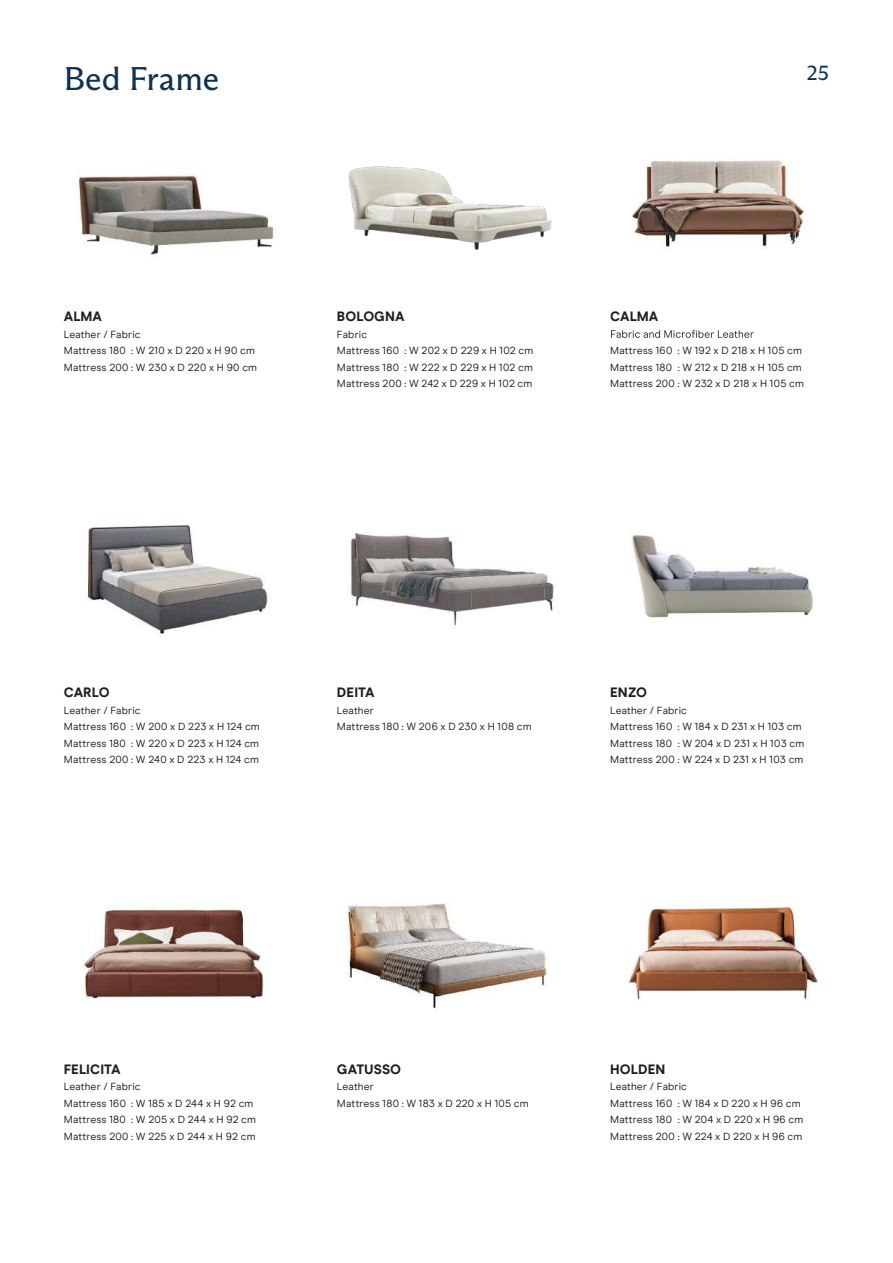
<style>
.page{position:relative;width:893px;height:1263px;background:#fff}
.page>*{position:absolute;margin:0;border:0;box-sizing:border-box;transform-origin:0 0}
.t1{font:33px "ABC Arizona Flare";color:#0c3254}
.t2{font:21px "ABC Arizona Flare";color:#0c3254}
.t3{font:800 13.5px "Modern Era";letter-spacing:.005em;color:#221d1e}
.t4{font:10.5px/16.5px "Modern Era";letter-spacing:.015em;color:#221d1e}
</style>
<div class="page">
<img style="left:83px;top:906px;width:181px;height:93px">
<img style="left:631px;top:533px;width:182px;height:86px">
<img style="left:87px;top:523px;width:181px;height:111px">
<img style="left:632px;top:159px;width:173px;height:89px">
<img style="left:348px;top:166px;width:204px;height:84px">
<img style="left:76px;top:173px;width:198px;height:85px">
<img style="left:350px;top:532px;width:204px;height:94px">
<img style="left:625px;top:905px;width:193px;height:98px">
<img style="left:346px;top:903px;width:209px;height:106px">
<svg style="left:611px;top:330px;width:143px;height:8px"></svg>
<h1 class="t1" style="left:64px;top:59px;width:157px">Bed Frame</h1>
<h2 class="t2" style="left:807px;top:61px;width:24px">25</h2>
<p class="t3" style="left:64px;top:308px;width:40px">ALMA</p>
<p class="t4" style="left:64px;top:326px;width:195px">Leather / Fabric<br>Mattress 180 : W 210 x D 220 x H 90 cm<br>Mattress 200 : W 230 x D 220 x H 90 cm</p>
<p class="t3" style="left:337px;top:308px;width:69px">BOLOGNA</p>
<p class="t4" style="left:337px;top:326px;width:198px">Fabric<br>Mattress 160 : W 202 x D 229 x H 102 cm<br>Mattress 180 : W 222 x D 229 x H 102 cm<br>Mattress 200 : W 242 x D 229 x H 102 cm</p>
<p class="t3" style="left:610px;top:308px;width:50px">CALMA</p>
<p class="t4" style="left:610px;top:342px;width:195px">Mattress 160 : W 192 x D 218 x H 105 cm<br>Mattress 180 : W 212 x D 218 x H 105 cm<br>Mattress 200 : W 232 x D 218 x H 105 cm</p>
<p class="t3" style="left:64px;top:684px;width:47px">CARLO</p>
<p class="t4" style="left:64px;top:702px;width:198px">Leather / Fabric<br>Mattress 160 : W 200 x D 223 x H 124 cm<br>Mattress 180 : W 220 x D 223 x H 124 cm<br>Mattress 200 : W 240 x D 223 x H 124 cm</p>
<p class="t3" style="left:337px;top:684px;width:39px">DEITA</p>
<p class="t4" style="left:337px;top:702px;width:196px">Leather<br>Mattress 180 : W 206 x D 230 x H 108 cm</p>
<p class="t3" style="left:610px;top:684px;width:38px">ENZO</p>
<p class="t4" style="left:610px;top:702px;width:196px">Leather / Fabric<br>Mattress 160 : W 184 x D 231 x H 103 cm<br>Mattress 180 : W 204 x D 231 x H 103 cm<br>Mattress 200 : W 224 x D 231 x H 103 cm</p>
<p class="t3" style="left:64px;top:1061px;width:58px">FELICITA</p>
<p class="t4" style="left:64px;top:1078px;width:194px">Leather / Fabric<br>Mattress 160 : W 185 x D 244 x H 92 cm<br>Mattress 180 : W 205 x D 244 x H 92 cm<br>Mattress 200 : W 225 x D 244 x H 92 cm</p>
<p class="t3" style="left:337px;top:1061px;width:66px">GATUSSO</p>
<p class="t4" style="left:337px;top:1078px;width:193px">Leather<br>Mattress 180 : W 183 x D 220 x H 105 cm</p>
<p class="t3" style="left:610px;top:1061px;width:57px">HOLDEN</p>
<p class="t4" style="left:610px;top:1078px;width:195px">Leather / Fabric<br>Mattress 160 : W 184 x D 220 x H 96 cm<br>Mattress 180 : W 204 x D 220 x H 96 cm<br>Mattress 200 : W 224 x D 220 x H 96 cm</p>
</div>
